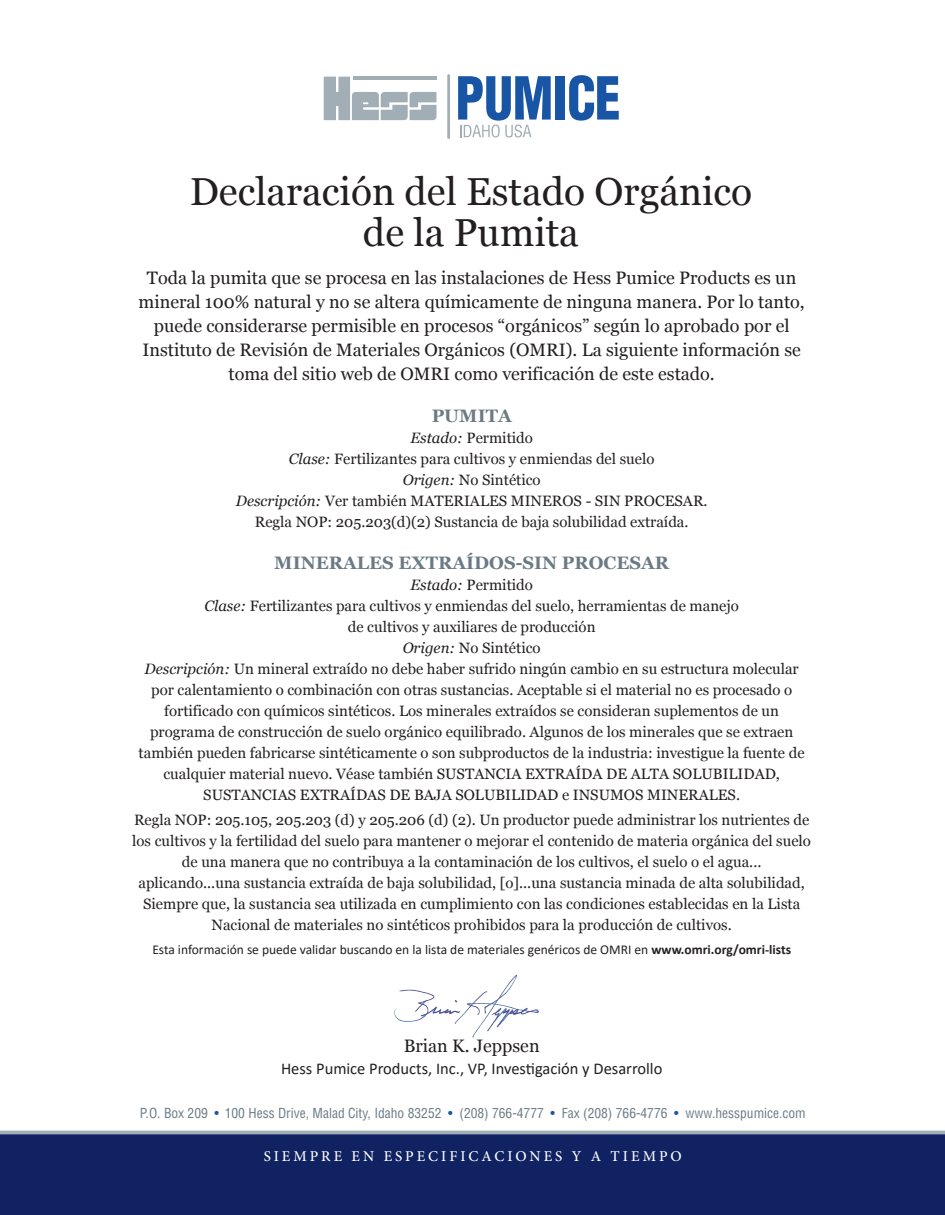
<style>
.page{position:relative;width:945px;height:1215px;background:#fff}
.page>*{position:absolute;margin:0;border:0;box-sizing:border-box;transform-origin:0 0}
.t1{font:39px/40.5px "Georgia";color:#231f20;text-align:center}
.t2{font:18px/24px "Georgia";color:#231f20;text-align:center}
.t3{font:700 18px "Georgia";color:#6b7a83}
.t4{font:16.5px "Calibri";color:#231f20}
.t5{font:15px/21px "Georgia";color:#231f20;text-align:center}
.t6{font:500 15px "Minion Pro";letter-spacing:.2em;color:#fff}
.t7{font:13.5px "Calibri";color:#231f20}
.t8{font:condensed 13.5px "Helvetica";color:#6b7a83}
.s1{font-style:italic}
.s2{font-weight:700}
.s3{color:#1855a5}
</style>
<div class="page">
<div style="left:556px;top:76px;width:9px;height:44px;background:#1855a5"></div>
<svg style="left:569px;top:75px;width:50px;height:46px"></svg>
<hr style="left:447px;top:76px;width:3px;height:62px;background:#a2aeb5">
<svg style="left:458px;top:76px;width:93px;height:61px"></svg>
<svg style="left:324px;top:77px;width:113px;height:43px"></svg>
<div style="left:0;top:1132px;width:945px;height:83px;background:#102261"></div>
<hr style="left:0;top:1131px;width:945px;height:3px;background:#a2aeb5">
<img style="left:394px;top:974px;width:145px;height:64px">
<h1 class="t1" style="left:190px;top:170px;width:564px">Declaración del Estado Orgánico de la Pumita</h1>
<p class="t2" style="left:139px;top:265px;width:668px">Toda la pumita que se procesa en las instalaciones de Hess Pumice Products es un mineral 100% natural y no se altera químicamente de ninguna manera. Por lo tanto, puede considerarse permisible en procesos “orgánicos” según lo aprobado por el Instituto de Revisión de Materiales Orgánicos (OMRI). La siguiente información se toma del sitio web de OMRI como verificación de este estado.</p>
<p class="t3" style="left:432px;top:402px;width:82px">PUMITA</p>
<p class="t5" style="left:236px;top:426px;width:473px"><span class="s1">Estado:</span> Permitido<br><span class="s1">Clase:</span> Fertilizantes para cultivos y enmiendas del suelo<br><span class="s1">Origen:</span> No Sintético<br><span class="s1">Descripción:</span> Ver también MATERIALES MINEROS - SIN PROCESAR.<br>Regla NOP: 205.203(d)(2) Sustancia de baja solubilidad extraída.</p>
<p class="t3" style="left:274px;top:549px;width:396px">MINERALES EXTRAÍDOS-SIN PROCESAR</p>
<p class="t5" style="left:139px;top:573px;width:667px"><span class="s1">Estado:</span> Permitido<br><span class="s1">Clase:</span> Fertilizantes para cultivos y enmiendas del suelo, herramientas de manejo<br>de cultivos y auxiliares de producción<br><span class="s1">Origen:</span> No Sintético<br><span class="s1">Descripción:</span> Un mineral extraído no debe haber sufrido ningún cambio en su estructura molecular por calentamiento o combinación con otras sustancias. Aceptable si el material no es procesado o fortificado con químicos sintéticos. Los minerales extraídos se consideran suplementos de un programa de construcción de suelo orgánico equilibrado. Algunos de los minerales que se extraen también pueden fabricarse sintéticamente o son subproductos de la industria: investigue la fuente de cualquier material nuevo. Véase también SUSTANCIA EXTRAÍDA DE ALTA SOLUBILIDAD, SUSTANCIAS EXTRAÍDAS DE BAJA SOLUBILIDAD e INSUMOS MINERALES.</p>
<p class="t5" style="left:132px;top:809px;width:680px">Regla NOP: 205.105, 205.203 (d) y 205.206 (d) (2). Un productor puede administrar los nutrientes de los cultivos y la fertilidad del suelo para mantener o mejorar el contenido de materia orgánica del suelo de una manera que no contribuya a la contaminación de los cultivos, el suelo o el agua... aplicando...una sustancia extraída de baja solubilidad, [o]...una sustancia minada de alta solubilidad, Siempre que, la sustancia sea utilizada en cumplimiento con las condiciones establecidas en la Lista Nacional de materiales no sintéticos prohibidos para la producción de cultivos.</p>
<p class="t7" style="left:152px;top:940px;width:640px">Esta información se puede validar buscando en la lista de materiales genéricos de OMRI en <span class="s2">www.omri.org/omri-lists</span></p>
<p class="t2" style="left:404px;top:1033px;width:137px">Brian K. Jeppsen</p>
<p class="t4" style="left:281px;top:1057px;width:383px">Hess Pumice Products, Inc., VP, Investigación y Desarrollo</p>
<p class="t8" style="left:140px;top:1104px;width:667px">P.O. Box 209 <span class="s3">•</span> 100 Hess Drive, Malad City, Idaho 83252 <span class="s3">•</span> (208) 766-4777 <span class="s3">•</span> Fax (208) 766-4776 <span class="s3">•</span> www.hesspumice.com</p>
<p class="t6" style="left:264px;top:1146px;width:420px">SIEMPRE EN ESPECIFICACIONES Y A TIEMPO</p>
</div>
